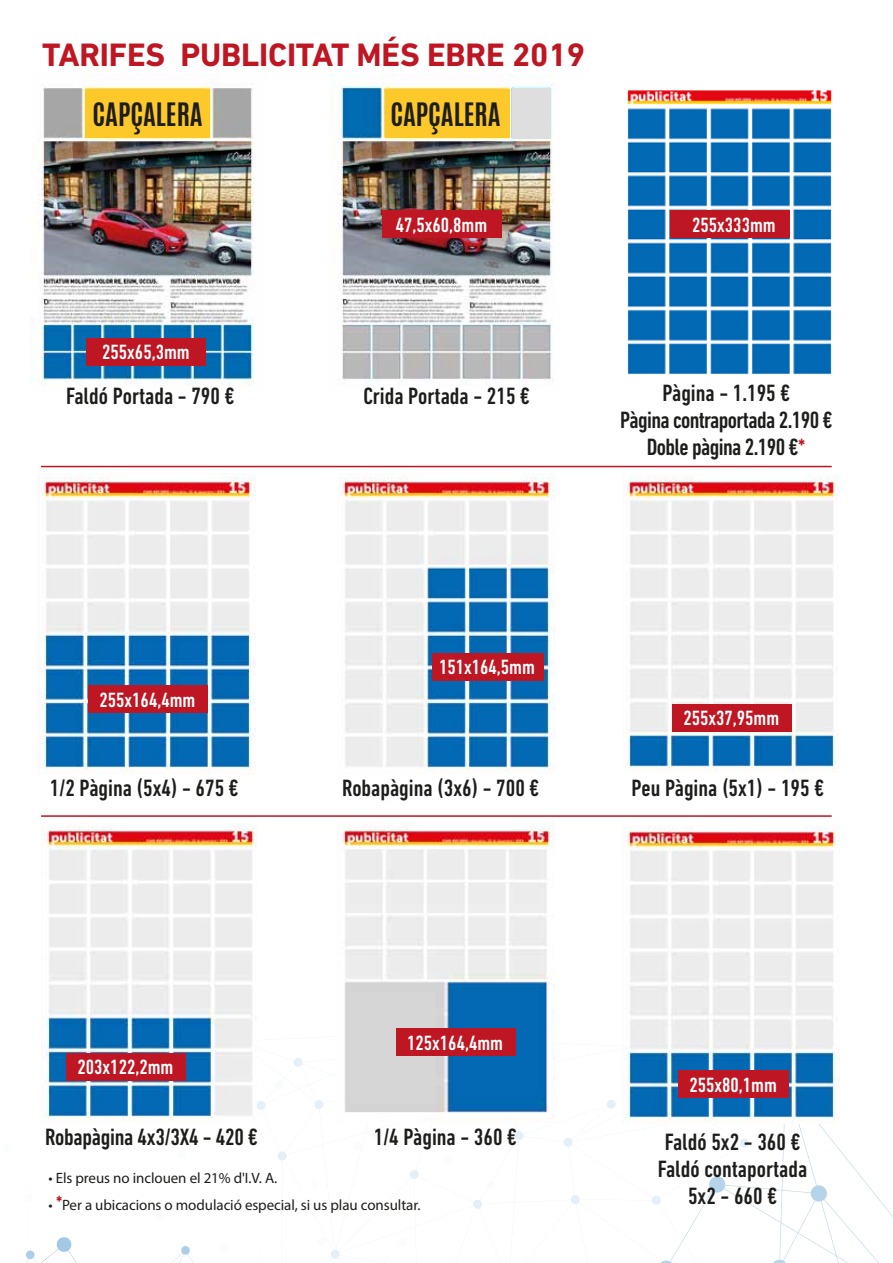
<style>
.page{position:relative;width:893px;height:1263px;background:#fff}
.page>*{position:absolute;margin:0;border:0;box-sizing:border-box;transform-origin:0 0}
.t1{font:700 33px "DIN Next LT Pro";letter-spacing:-.005em;color:#be1622}
.t2{font:700 27px "Antonio";color:#1d1d1b}
.t3{font:500 condensed 24px/27px "DIN Next LT Pro";color:#1d1d1b;text-align:center}
.t4{font:500 condensed 24px/27px "DIN Next LT Pro";letter-spacing:-.025em;color:#1d1d1b;text-align:center}
.t5{font:500 condensed 21px "DIN Next LT Pro";color:#fff}
.t6{font:15px "Myriad Pro";letter-spacing:-.005em;color:#1d1d1b}
.s1{color:#be1622}
.s2{font-family:"DIN Next LT Pro";font-weight:500;font-stretch:condensed;font-size:21px;color:#be1622}
</style>
<div class="page">
<svg style="left:26px;top:1058px;width:867px;height:204px"></svg>
<img style="left:329px;top:75px;width:225px;height:310px">
<img style="left:30px;top:75px;width:225px;height:311px">
<div style="left:512px;top:88px;width:39px;height:50px;background:#dedede"></div>
<img style="left:627px;top:90px;width:205px;height:285px">
<img style="left:38px;top:474px;width:218px;height:300px">
<img style="left:41px;top:824px;width:216px;height:299px">
<img style="left:337px;top:821px;width:218px;height:301px">
<img style="left:339px;top:474px;width:216px;height:299px">
<img style="left:623px;top:474px;width:215px;height:298px">
<img style="left:622px;top:825px;width:217px;height:299px">
<hr style="left:41px;top:466px;width:791px;height:1px;background:#be1622">
<hr style="left:41px;top:815px;width:791px;height:2px;background:#be1622">
<div style="left:670px;top:210px;width:120px;height:28px;background:#be1622"></div>
<div style="left:382px;top:210px;width:120px;height:28px;background:#be1622"></div>
<div style="left:87px;top:338px;width:119px;height:28px;background:#be1622"></div>
<div style="left:88px;top:685px;width:120px;height:28px;background:#be1622"></div>
<div style="left:432px;top:653px;width:111px;height:28px;background:#be1622"></div>
<div style="left:672px;top:704px;width:120px;height:28px;background:#be1622"></div>
<div style="left:66px;top:1053px;width:120px;height:28px;background:#be1622"></div>
<div style="left:678px;top:1070px;width:110px;height:28px;background:#be1622"></div>
<img style="left:338px;top:846px;width:213px;height:272px">
<div style="left:396px;top:1028px;width:119px;height:28px;background:#be1622"></div>
<div style="left:86px;top:89px;width:124px;height:49px;background:#fdc829"></div>
<div style="left:385px;top:89px;width:124px;height:49px;background:#fdc829"></div>
<h1 class="t1" style="left:42px;top:35px;width:544px">TARIFES PUBLICITAT MÉS EBRE 2019</h1>
<p class="t2" style="left:93px;top:94px;width:112px">CAPÇALERA</p>
<p class="t2" style="left:390px;top:94px;width:112px">CAPÇALERA</p>
<p class="t5" style="left:102px;top:340px;width:89px">255x65,3mm</p>
<p class="t5" style="left:396px;top:213px;width:93px">47,5x60,8mm</p>
<p class="t5" style="left:692px;top:213px;width:85px">255x333mm</p>
<p class="t3" style="left:66px;top:382px;width:170px">Faldó Portada - 790 €</p>
<p class="t3" style="left:363px;top:382px;width:168px">Crida Portada - 215 €</p>
<p class="t4" style="left:620px;top:379px;width:213px">Pàgina - 1.195 €<br>Pàgina contraportada 2.190 €<br>Doble pàgina 2.190 €<span class="s1">*</span></p>
<p class="t5" style="left:100px;top:688px;width:97px">255x164,4mm</p>
<p class="t5" style="left:439px;top:655px;width:97px">151x164,5mm</p>
<p class="t5" style="left:683px;top:706px;width:97px">255x37,95mm</p>
<p class="t3" style="left:50px;top:775px;width:190px">1/2 Pàgina (5x4) - 675 €</p>
<p class="t3" style="left:342px;top:775px;width:198px">Robapàgina (3x6) - 700 €</p>
<p class="t3" style="left:631px;top:774px;width:194px">Peu Pàgina (5x1) - 195 €</p>
<p class="t5" style="left:78px;top:1055px;width:97px">203x122,2mm</p>
<p class="t5" style="left:407px;top:1031px;width:97px">125x164,4mm</p>
<p class="t3" style="left:45px;top:1123px;width:214px">Robapàgina 4x3/3X4 - 420 €</p>
<p class="t3" style="left:374px;top:1123px;width:145px">1/4 Pàgina - 360 €</p>
<p class="t6" style="left:48px;top:1168px;width:230px">• Els preus no inclouen el 21% d'I.V. A.</p>
<p class="t6" style="left:48px;top:1195px;width:374px">• <span class="s2">*</span>Per a ubicacions o modulació especial, si us plau consultar.</p>
<p class="t5" style="left:689px;top:1073px;width:89px">255x80,1mm</p>
<p class="t3" style="left:658px;top:1129px;width:151px">Faldó 5x2 - 360 €<br>Faldó contaportada<br>5x2 - 660 €</p>
</div>
